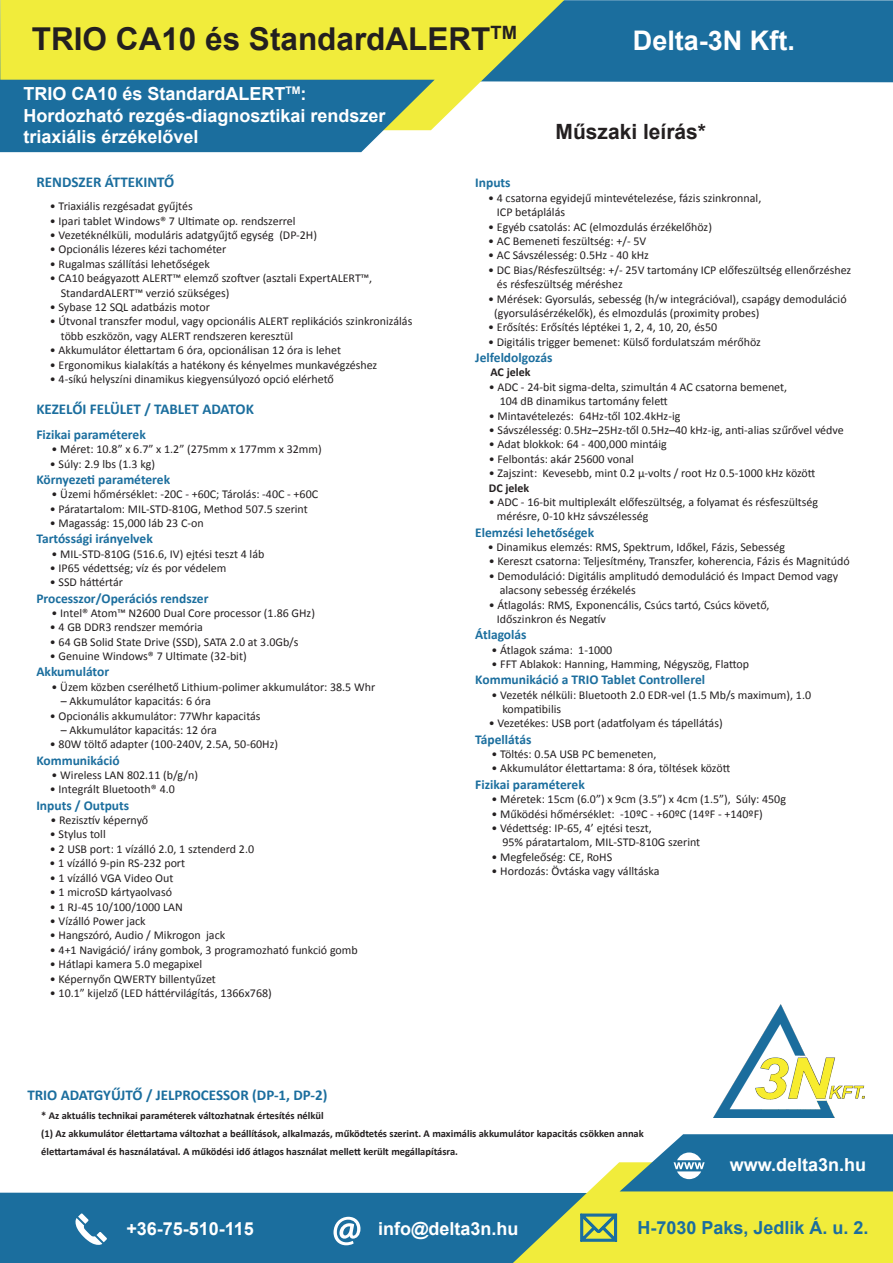
<style>
.page{position:relative;width:893px;height:1263px;background:#fff}
.page>*{position:absolute;margin:0;border:0;box-sizing:border-box;transform-origin:0 0}
.t1{font:700 31.5px "Arial";color:#231f20}
.t2{font:700 27px "Arial";color:#fff}
.t3{font:700 21px "Arial";color:#231f20}
.t4{font:700 18px/21.6px "Arial";color:#fff}
.t5{font:700 18px "Arial";color:#1b6e9e}
.t6{font:700 15px "Calibri";color:#1b6e9e}
.t7{font:700 13.5px "Calibri";color:#1b6e9e}
.t8{font:12px/14.4px "Calibri";color:#231f20}
.t9{font:700 12px "Calibri";color:#231f20}
.t10{font:700 10.5px/18px "Calibri";color:#231f20}
</style>
<div class="page">
<div style="left:564px;top:0;width:329px;height:82px;background:#1b6e9e"></div>
<svg style="left:0;top:0;width:564px;height:126px;background:#e4e553"></svg>
<svg style="left:0;top:80px;width:435px;height:72px;background:#2f7a9d"></svg>
<div style="left:0;top:1193px;width:511px;height:70px;background:#1b6e9e"></div>
<svg style="left:75px;top:1213px;width:32px;height:32px"></svg>
<svg style="left:333px;top:1217px;width:27px;height:28px"></svg>
<img style="left:713px;top:1005px;width:152px;height:113px">
<svg style="left:511px;top:1134px;width:382px;height:129px"></svg>
<h1 class="t1" style="left:32px;top:16px;width:487px">TRIO CA10 és StandardALERT<sup>TM</sup></h1>
<h3 class="t4" style="left:23px;top:83px;width:364px">TRIO CA10 és StandardALERT<sup>TM</sup>:<br>Hordozható rezgés-diagnosztikai rendszer triaxiális érzékelővel</h3>
<h2 class="t2" style="left:633px;top:21px;width:164px">Delta-3N Kft.</h2>
<h3 class="t3" style="left:555px;top:117px;width:152px">Műszaki leírás*</h3>
<p class="t6" style="left:36px;top:171px;width:140px">RENDSZER ÁTTEKINTŐ</p>
<p class="t8" style="left:50px;top:199px;width:144px">• Triaxiális rezgésadat gyűjtés</p>
<p class="t8" style="left:50px;top:213px;width:247px">• Ipari tablet Windows® 7 Ultimate op. rendszerrel</p>
<p class="t8" style="left:50px;top:227px;width:269px">• Vezetéknélküli, moduláris adatgyűjtő egység (DP-2H)</p>
<p class="t8" style="left:50px;top:242px;width:178px">• Opcionális lézeres kézi tachométer</p>
<p class="t8" style="left:50px;top:256px;width:161px">• Rugalmas szállítási lehetőségek</p>
<p class="t8" style="left:61px;top:271px;width:313px;text-indent:-11px">• CA10 beágyazott ALERT™ elemző szoftver (asztali ExpertALERT™,<br>StandardALERT™ verzió szükséges)</p>
<p class="t8" style="left:50px;top:299px;width:162px">• Sybase 12 SQL adatbázis motor</p>
<p class="t8" style="left:61px;top:314px;width:353px;text-indent:-11px">• Útvonal transzfer modul, vagy opcionális ALERT replikációs szinkronizálás több eszközön, vagy ALERT rendszeren keresztül</p>
<p class="t8" style="left:50px;top:343px;width:293px">• Akkumulátor élettartam 6 óra, opcionálisan 12 óra is lehet</p>
<p class="t8" style="left:50px;top:357px;width:329px">• Ergonomikus kialakítás a hatékony és kényelmes munkavégzéshez</p>
<p class="t8" style="left:50px;top:371px;width:285px">• 4-síkú helyszíni dinamikus kiegyensúlyozó opció elérhető</p>
<p class="t6" style="left:36px;top:398px;width:219px">KEZELŐI FELÜLET / TABLET ADATOK</p>
<p class="t7" style="left:36px;top:425px;width:111px">Fizikai paraméterek</p>
<p class="t8" style="left:52px;top:442px;width:272px">• Méret: 10.8” x 6.7” x 1.2” (275mm x 177mm x 32mm)</p>
<p class="t8" style="left:50px;top:456px;width:107px">• Súly: 2.9 lbs (1.3 kg)</p>
<p class="t7" style="left:36px;top:470px;width:135px">Környezeti paraméterek</p>
<p class="t8" style="left:52px;top:487px;width:268px">• Üzemi hőmérséklet: -20C - +60C; Tárolás: -40C - +60C</p>
<p class="t8" style="left:50px;top:501px;width:259px">• Páratartalom: MIL-STD-810G, Method 507.5 szerint</p>
<p class="t8" style="left:50px;top:515px;width:155px">• Magasság: 15,000 láb 23 C-on</p>
<p class="t7" style="left:36px;top:529px;width:118px">Tartóssági irányelvek</p>
<p class="t8" style="left:52px;top:546px;width:214px">• MIL-STD-810G (516.6, IV) ejtési teszt 4 láb</p>
<p class="t8" style="left:50px;top:560px;width:178px">• IP65 védettség; víz és por védelem</p>
<p class="t8" style="left:50px;top:575px;width:75px">• SSD háttértár</p>
<p class="t7" style="left:36px;top:589px;width:174px">Processzor/Operációs rendszer</p>
<p class="t8" style="left:52px;top:605px;width:265px">• Intel® Atom™ N2600 Dual Core processor (1.86 GHz)</p>
<p class="t8" style="left:50px;top:620px;width:155px">• 4 GB DDR3 rendszer memória</p>
<p class="t8" style="left:50px;top:634px;width:250px">• 64 GB Solid State Drive (SSD), SATA 2.0 at 3.0Gb/s</p>
<p class="t8" style="left:50px;top:649px;width:198px">• Genuine Windows® 7 Ultimate (32-bit)</p>
<p class="t7" style="left:36px;top:662px;width:74px">Akkumulátor</p>
<p class="t8" style="left:52px;top:679px;width:325px">• Üzem közben cserélhető Lithium-polimer akkumulátor: 38.5 Whr</p>
<p class="t8" style="left:61px;top:694px;width:152px">– Akkumulátor kapacitás: 6 óra</p>
<p class="t8" style="left:50px;top:708px;width:212px">• Opcionális akkumulátor: 77Whr kapacitás</p>
<p class="t8" style="left:61px;top:722px;width:158px">– Akkumulátor kapacitás: 12 óra</p>
<p class="t8" style="left:50px;top:737px;width:230px">• 80W töltő adapter (100-240V, 2.5A, 50-60Hz)</p>
<p class="t7" style="left:36px;top:751px;width:85px">Kommunikáció</p>
<p class="t8" style="left:52px;top:767px;width:148px">• Wireless LAN 802.11 (b/g/n)</p>
<p class="t8" style="left:50px;top:782px;width:126px">• Integrált Bluetooth® 4.0</p>
<p class="t7" style="left:36px;top:796px;width:94px">Inputs / Outputs</p>
<p class="t8" style="left:51px;top:812px;width:99px">• Rezisztív képernyő</p>
<p class="t8" style="left:50px;top:827px;width:57px">• Stylus toll</p>
<p class="t8" style="left:50px;top:841px;width:206px">• 2 USB port: 1 vízálló 2.0, 1 sztenderd 2.0</p>
<p class="t8" style="left:50px;top:856px;width:137px">• 1 vízálló 9-pin RS-232 port</p>
<p class="t8" style="left:50px;top:870px;width:125px">• 1 vízálló VGA Video Out</p>
<p class="t8" style="left:50px;top:884px;width:124px">• 1 microSD kártyaolvasó</p>
<p class="t8" style="left:50px;top:899px;width:134px">• 1 RJ-45 10/100/1000 LAN</p>
<p class="t8" style="left:50px;top:913px;width:97px">• Vízálló Power jack</p>
<p class="t8" style="left:50px;top:928px;width:177px">• Hangszóró, Audio / Mikrogon jack</p>
<p class="t8" style="left:50px;top:942px;width:309px">• 4+1 Navigáció/ irány gombok, 3 programozható funkció gomb</p>
<p class="t8" style="left:50px;top:956px;width:154px">• Hátlapi kamera 5.0 megapixel</p>
<p class="t8" style="left:50px;top:971px;width:168px">• Képernyőn QWERTY billentyűzet</p>
<p class="t8" style="left:50px;top:985px;width:223px">• 10.1” kijelző (LED háttérvilágítás, 1366x768)</p>
<p class="t6" style="left:27px;top:1084px;width:302px">TRIO ADATGYŰJTŐ / JELPROCESSOR (DP-1, DP-2)</p>
<p class="t7" style="left:475px;top:173px;width:37px">Inputs</p>
<p class="t8" style="left:497px;top:190px;width:266px;text-indent:-9px">• 4 csatorna egyidejű mintevételezése, fázis szinkronnal,<br>ICP betáplálás</p>
<p class="t8" style="left:488px;top:219px;width:225px">• Egyéb csatolás: AC (elmozdulás érzékelőhöz)</p>
<p class="t8" style="left:488px;top:233px;width:160px">• AC Bemeneti feszültség: +/- 5V</p>
<p class="t8" style="left:488px;top:248px;width:162px">• AC Sávszélesség: 0.5Hz - 40 kHz</p>
<p class="t8" style="left:497px;top:262px;width:356px;text-indent:-9px">• DC Bias/Résfeszültség: +/- 25V tartomány ICP előfeszültség ellenőrzéshez és résfeszültség méréshez</p>
<p class="t8" style="left:494px;top:291px;width:354px;text-indent:-6px">• Mérések: Gyorsulás, sebesség (h/w integrációval), csapágy demoduláció (gyorsulásérzékelők), és elmozdulás (proximity probes)</p>
<p class="t8" style="left:488px;top:320px;width:231px">• Erősítés: Erősítés léptékei 1, 2, 4, 10, 20, és50</p>
<p class="t8" style="left:488px;top:334px;width:274px">• Digitális trigger bemenet: Külső fordulatszám mérőhöz</p>
<p class="t7" style="left:475px;top:348px;width:79px">Jelfeldolgozás</p>
<p class="t9" style="left:490px;top:364px;width:42px">AC jelek</p>
<p class="t8" style="left:500px;top:379px;width:289px;text-indent:-11px">• ADC - 24-bit sigma-delta, szimultán 4 AC csatorna bemenet,<br>104 dB dinamikus tartomány felett</p>
<p class="t8" style="left:489px;top:408px;width:193px">• Mintavételezés: 64Hz-től 102.4kHz-ig</p>
<p class="t8" style="left:489px;top:422px;width:357px">• Sávszélesség: 0.5Hz–25Hz-től 0.5Hz–40 kHz-ig, anti-alias szűrővel védve</p>
<p class="t8" style="left:489px;top:437px;width:179px">• Adat blokkok: 64 - 400,000 mintáig</p>
<p class="t8" style="left:489px;top:451px;width:147px">• Felbontás: akár 25600 vonal</p>
<p class="t8" style="left:489px;top:466px;width:328px">• Zajszint: Kevesebb, mint 0.2 μ-volts / root Hz 0.5-1000 kHz között</p>
<p class="t9" style="left:489px;top:479px;width:42px">DC jelek</p>
<p class="t8" style="left:497px;top:494px;width:323px;text-indent:-8px">• ADC - 16-bit multiplexált előfeszültség, a folyamat és résfeszültség mérésre, 0-10 kHz sávszélesség</p>
<p class="t7" style="left:475px;top:523px;width:120px">Elemzési lehetőségek</p>
<p class="t8" style="left:488px;top:539px;width:299px">• Dinamikus elemzés: RMS, Spektrum, Időkel, Fázis, Sebesség</p>
<p class="t8" style="left:489px;top:554px;width:362px">• Kereszt csatorna: Teljesítmény, Transzfer, koherencia, Fázis és Magnitúdó</p>
<p class="t8" style="left:500px;top:568px;width:340px;text-indent:-11px">• Demoduláció: Digitális amplitudó demoduláció és Impact Demod vagy alacsony sebesség érzékelés</p>
<p class="t8" style="left:497px;top:597px;width:274px;text-indent:-8px">• Átlagolás: RMS, Exponencális, Csúcs tartó, Csúcs követő,<br>Időszinkron és Negatív</p>
<p class="t7" style="left:475px;top:625px;width:53px">Átlagolás</p>
<p class="t8" style="left:491px;top:642px;width:122px">• Átlagok száma: 1-1000</p>
<p class="t8" style="left:491px;top:656px;width:259px">• FFT Ablakok: Hanning, Hamming, Négyszög, Flattop</p>
<p class="t7" style="left:475px;top:670px;width:231px">Kommunikáció a TRIO Tablet Controllerel</p>
<p class="t8" style="left:502px;top:687px;width:310px;text-indent:-11px">• Vezeték nélküli: Bluetooth 2.0 EDR-vel (1.5 Mb/s maximum), 1.0 kompatibilis</p>
<p class="t8" style="left:489px;top:716px;width:235px">• Vezetékes: USB port (adatfolyam és tápellátás)</p>
<p class="t7" style="left:475px;top:730px;width:58px">Tápellátás</p>
<p class="t8" style="left:491px;top:746px;width:166px">• Töltés: 0.5A USB PC bemeneten,</p>
<p class="t8" style="left:491px;top:761px;width:240px">• Akkumulátor élettartama: 8 óra, töltések között</p>
<p class="t7" style="left:475px;top:775px;width:111px">Fizikai paraméterek</p>
<p class="t8" style="left:491px;top:791px;width:296px">• Méretek: 15cm (6.0”) x 9cm (3.5”) x 4cm (1.5”), Súly: 450g</p>
<p class="t8" style="left:491px;top:806px;width:273px">• Működési hőmérséklet: -10ºC - +60ºC (14ºF - +140ºF)</p>
<p class="t8" style="left:502px;top:820px;width:199px;text-indent:-11px">• Védettség: IP-65, 4’ ejtési teszt,<br>95% páratartalom, MIL-STD-810G szerint</p>
<p class="t8" style="left:491px;top:849px;width:122px">• Megfeleőség: CE, RoHS</p>
<p class="t8" style="left:491px;top:863px;width:169px">• Hordozás: Övtáska vagy válltáska</p>
<p class="t10" style="left:41px;top:1106px;width:604px">* Az aktuális technikai paraméterek változhatnak értesítés nélkül<br>(1) Az akkumulátor élettartama változhat a beállítások, alkalmazás, működtetés szerint. A maximális akkumulátor kapacitás csökken annak élettartamával és használatával. A működési idő átlagos használat mellett került megállapításra.</p>
<h3 class="t4" style="left:730px;top:1154px;width:138px">www.delta3n.hu</h3>
<h3 class="t4" style="left:126px;top:1217px;width:129px">+36-75-510-115</h3>
<h3 class="t4" style="left:378px;top:1218px;width:142px">info@delta3n.hu</h3>
<h3 class="t5" style="left:637px;top:1215px;width:233px">H-7030 Paks, Jedlik Á. u. 2.</h3>
</div>
